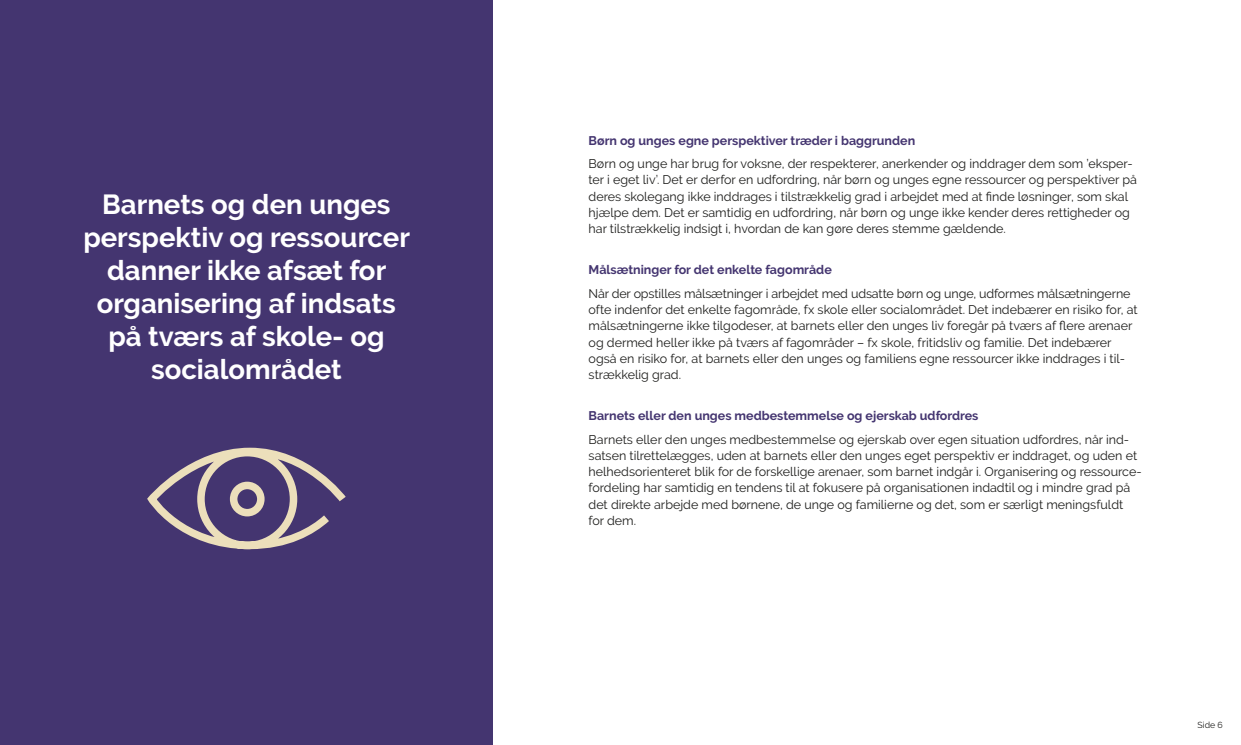
<style>
.page{position:relative;width:1241px;height:745px;background:#fff}
.page>*{position:absolute;margin:0;border:0;box-sizing:border-box;transform-origin:0 0}
.H2_Udfordringer{font:700 27.5px/33px "Raleway";color:#fff;text-align:center}
.P-txt{font:12.5px/16.2px "Raleway";color:#1d1d1b}
.H3_Underunderoverskr{font:700 12.5px "Raleway";color:#443570}
.t1{font:8.75px "Raleway";color:#1d1d1b}
</style>
<div class="page">
<div style="left:0;top:0;width:493px;height:744px;background:#443570"></div>
<svg style="left:147px;top:447px;width:199px;height:103px"></svg>
<h2 class="H2_Udfordringer" style="left:83px;top:188px;width:328px">Barnets og den unges perspektiv og ressourcer danner ikke afsæt for organisering af indsats på tværs af skole- og socialområdet</h2>
<h3 class="H3_Underunderoverskr" style="left:588px;top:133px;width:328px">Børn og unges egne perspektiver træder i baggrunden</h3>
<p class="P-txt" style="left:588px;top:155px;width:550px">Børn og unge har brug for voksne, der respekterer, anerkender og inddrager dem som ’eksper&shy;ter i eget liv’. Det er derfor en udfordring, når børn og unges egne ressourcer og perspektiver på deres skolegang ikke inddrages i tilstrækkelig grad i arbejdet med at finde løsninger, som skal hjælpe dem. Det er samtidig en udfordring, når børn og unge ikke kender deres rettigheder og har tilstrækkelig indsigt i, hvordan de kan gøre deres stemme gældende.</p>
<h3 class="H3_Underunderoverskr" style="left:588px;top:262px;width:245px">Målsætninger for det enkelte fagområde</h3>
<p class="P-txt" style="left:588px;top:285px;width:543px">Når der opstilles målsætninger i arbejdet med udsatte børn og unge, udformes målsætningerne</p>
<p class="P-txt" style="left:588px;top:301px;width:550px">ofte indenfor det enkelte fagområde, fx skole eller socialområdet. Det indebærer en risiko for, at målsætningerne ikke tilgodeser, at barnets eller den unges liv foregår på tværs af flere arenaer og dermed heller ikke på tværs af fagområder – fx skole, fritidsliv og familie. Det indebærer også en risiko for, at barnets eller den unges og familiens egne ressourcer ikke inddrages i til&shy;strækkelig grad.</p>
<h3 class="H3_Underunderoverskr" style="left:588px;top:408px;width:391px">Barnets eller den unges medbestemmelse og ejerskab udfordres</h3>
<p class="P-txt" style="left:588px;top:430px;width:554px">Barnets eller den unges medbestemmelse og ejerskab over egen situation udfordres, når ind&shy;satsen tilrettelægges, uden at barnets eller den unges eget perspektiv er inddraget, og uden et helhedsorienteret blik for de forskellige arenaer, som barnet indgår i. Organisering og ressource-</p>
<p class="P-txt" style="left:588px;top:479px;width:543px">fordeling har samtidig en tendens til at fokusere på organisationen indadtil og i mindre grad på det direkte arbejde med børnene, de unge og familierne og det, som er særligt meningsfuldt for dem.</p>
<p class="t1" style="left:1197px;top:719px;width:27px">Side 6</p>
</div>
